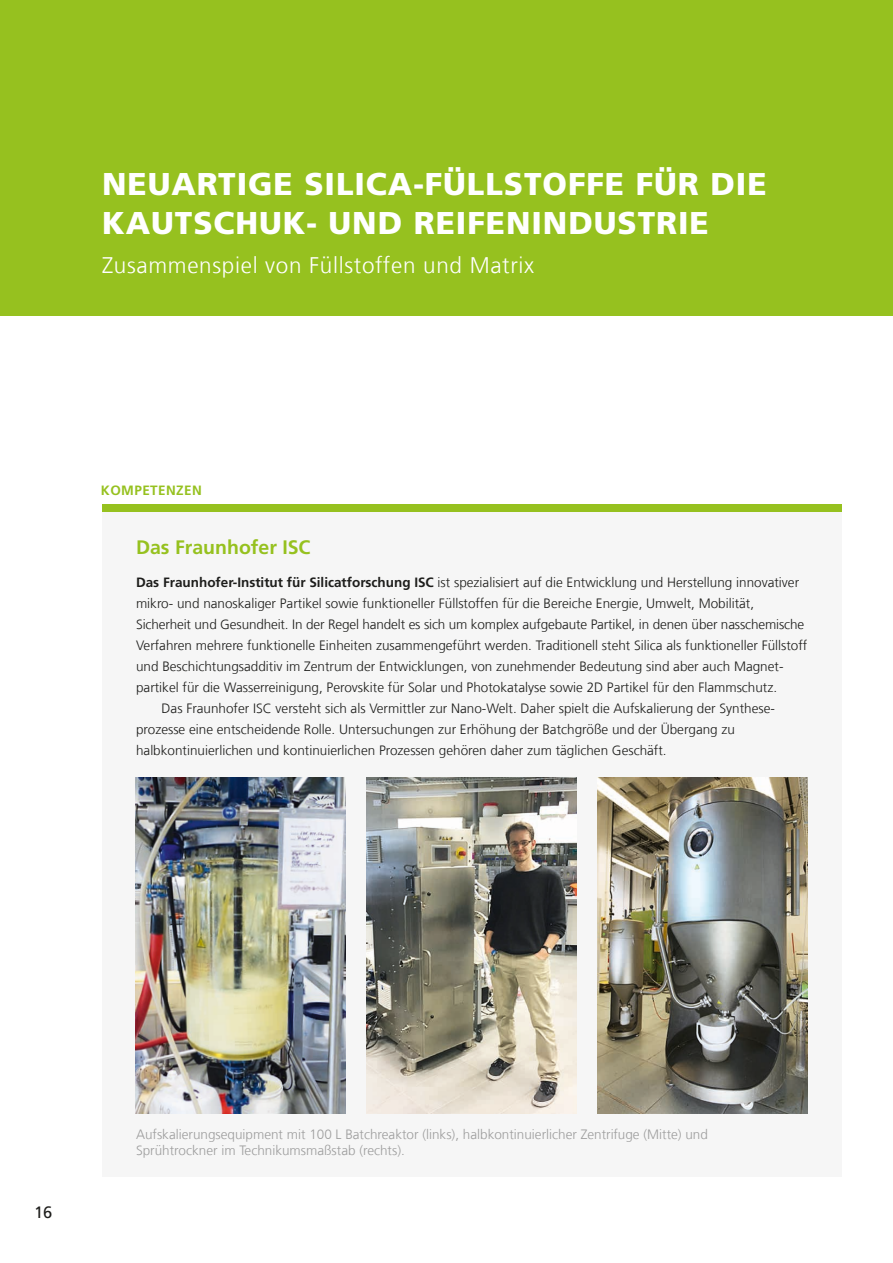
<style>
.page{position:relative;width:893px;height:1263px;background:#fff}
.page>*{position:absolute;margin:0;border:0;box-sizing:border-box;transform-origin:0 0}
.t1{font:900 31.5px/39px "Frutiger LT Com";letter-spacing:.03em;color:#fff}
.t2{font:300 22.5px "Frutiger LT Com";letter-spacing:.03em;color:#fff}
.t3{font:700 19.5px "Frutiger LT Com";color:#96c11f}
.t4{font:16.5px "Frutiger LT Com";color:#1d1d1b}
.t5{font:300 13.5px "Frutiger LT Com";color:#1d1d1b}
.t6{font:300 13.5px/16.5px "Frutiger LT Com";color:#9d9d9d}
.t7{font:700 13.5px "Frutiger LT Com";letter-spacing:.03em;color:#96c11f}
.s1{font-weight:700}
</style>
<div class="page">
<div style="left:0;top:0;width:893px;height:315px;background:#96c11f"></div>
<div style="left:102px;top:505px;width:740px;height:671px;background:#f6f6f6"></div>
<div style="left:102px;top:505px;width:740px;height:7px;background:#96c11f"></div>
<img style="left:135px;top:777px;width:210px;height:336px">
<img style="left:366px;top:777px;width:210px;height:336px">
<img style="left:598px;top:777px;width:210px;height:336px">
<h1 class="t1" style="left:102px;top:165px;width:666px">NEUARTIGE SILICA-FÜLLSTOFFE FÜR DIE<br>KAUTSCHUK- UND REIFENINDUSTRIE</h1>
<h2 class="t2" style="left:102px;top:252px;width:434px">Zusammenspiel von Füllstoffen und Matrix</h2>
<p class="t7" style="left:101px;top:483px;width:102px">KOMPETENZEN</p>
<h3 class="t3" style="left:136px;top:535px;width:176px">Das Fraunhofer ISC</h3>
<p class="t5" style="left:136px;top:575px;width:665px"><span class="s1">Das Fraunhofer-Institut für Silicatforschung ISC</span> ist spezialisiert auf die Entwicklung und Herstellung innovativer</p>
<p class="t5" style="left:136px;top:596px;width:620px">mikro- und nanoskaliger Partikel sowie funktioneller Füllstoffen für die Bereiche Energie, Umwelt, Mobilität,</p>
<p class="t5" style="left:136px;top:617px;width:669px">Sicherheit und Gesundheit. In der Regel handelt es sich um komplex aufgebaute Partikel, in denen über nasschemische</p>
<p class="t5" style="left:136px;top:638px;width:673px">Verfahren mehrere funktionelle Einheiten zusammengeführt werden. Traditionell steht Silica als funktioneller Füllstoff</p>
<p class="t5" style="left:136px;top:659px;width:649px">und Beschichtungsadditiv im Zentrum der Entwicklungen, von zunehmender Bedeutung sind aber auch Magnet-</p>
<p class="t5" style="left:136px;top:680px;width:643px">partikel für die Wasserreinigung, Perovskite für Solar und Photokatalyse sowie 2D Partikel für den Flammschutz.</p>
<p class="t5" style="left:162px;top:701px;width:615px">Das Fraunhofer ISC versteht sich als Vermittler zur Nano-Welt. Daher spielt die Aufskalierung der Synthese-</p>
<p class="t5" style="left:136px;top:722px;width:600px">prozesse eine entscheidende Rolle. Untersuchungen zur Erhöhung der Batchgröße und der Übergang zu</p>
<p class="t5" style="left:136px;top:743px;width:532px">halbkontinuierlichen und kontinuierlichen Prozessen gehören daher zum täglichen Geschäft.</p>
<p class="t4" style="left:34px;top:1203px;width:20px">16</p>
<p class="t6" style="left:136px;top:1126px;width:573px">Aufskalierungsequipment mit 100 L Batchreaktor (links), halbkontinuierlicher Zentrifuge (Mitte) und<br>Sprühtrockner im Technikumsmaßstab (rechts).</p>
</div>
